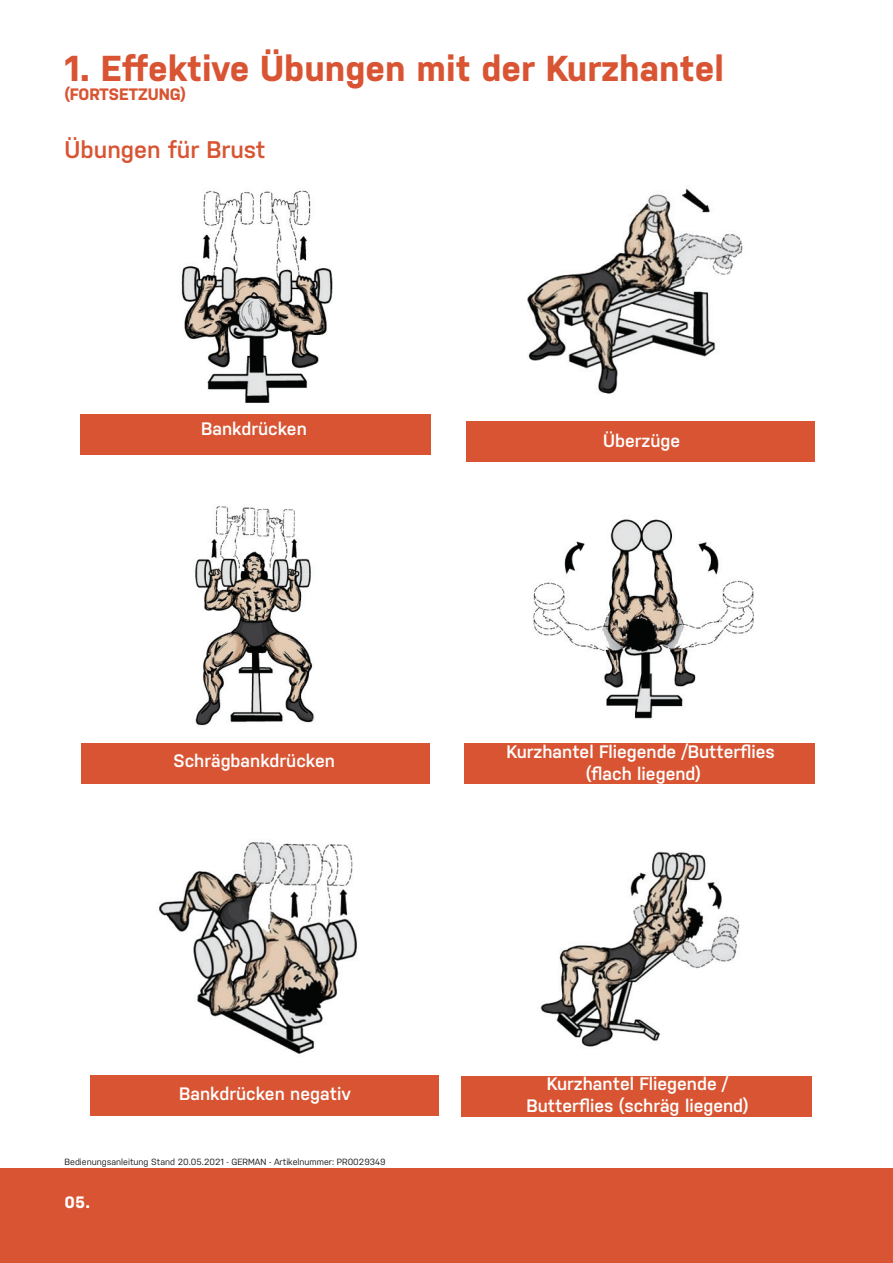
<style>
.page{position:relative;width:893px;height:1263px;background:#fff}
.page>*{position:absolute;margin:0;border:0;box-sizing:border-box;transform-origin:0 0}
.t1{font:700 36px "Nudista";color:#d85432}
.t2{font:600 24px "Nudista";color:#d85432}
.t3{font:600 18px/21.6px "Nudista";color:#fff;text-align:center}
.t4{font:700 16.5px "Nudista";color:#d85432}
.t5{font:700 16.5px "Nudista";color:#fff}
.t6{font:9px "Nudista";color:#231f20}
</style>
<div class="page">
<div style="left:0;top:1168px;width:893px;height:95px;background:#d85432"></div>
<div style="left:81px;top:743px;width:348px;height:40px;background:#d85432"></div>
<div style="left:91px;top:1075px;width:348px;height:40px;background:#d85432"></div>
<div style="left:466px;top:421px;width:349px;height:41px;background:#d85432"></div>
<div style="left:464px;top:743px;width:350px;height:40px;background:#d85432"></div>
<div style="left:461px;top:1076px;width:351px;height:40px;background:#d85432"></div>
<div style="left:80px;top:414px;width:350px;height:41px;background:#d85432"></div>
<img style="left:194px;top:506px;width:121px;height:220px">
<img style="left:159px;top:842px;width:198px;height:212px">
<img style="left:527px;top:188px;width:216px;height:206px">
<img style="left:533px;top:519px;width:221px;height:200px">
<img style="left:540px;top:851px;width:200px;height:196px">
<img style="left:181px;top:190px;width:152px;height:213px">
<h1 class="t1" style="left:65px;top:47px;width:661px">1. Effektive Übungen mit der Kurzhantel</h1>
<p class="t4" style="left:65px;top:85px;width:123px">(FORTSETZUNG)</p>
<h2 class="t2" style="left:65px;top:136px;width:202px">Übungen für Brust</h2>
<p class="t3" style="left:201px;top:418px;width:107px">Bankdrücken</p>
<p class="t3" style="left:603px;top:429px;width:79px">Überzüge</p>
<p class="t3" style="left:174px;top:749px;width:163px">Schrägbankdrücken</p>
<p class="t3" style="left:507px;top:741px;width:270px">Kurzhantel Fliegende /Butterflies (flach liegend)</p>
<p class="t3" style="left:179px;top:1082px;width:173px">Bankdrücken negativ</p>
<p class="t6" style="left:65px;top:1156px;width:323px">Bedienungsanleitung Stand 20.05.2021 - GERMAN - Artikelnummer: PR0029349</p>
<p class="t5" style="left:65px;top:1193px;width:27px">05.</p>
<p class="t3" style="left:526px;top:1073px;width:224px">Kurzhantel Fliegende /<br>Butterflies (schräg liegend)</p>
</div>
